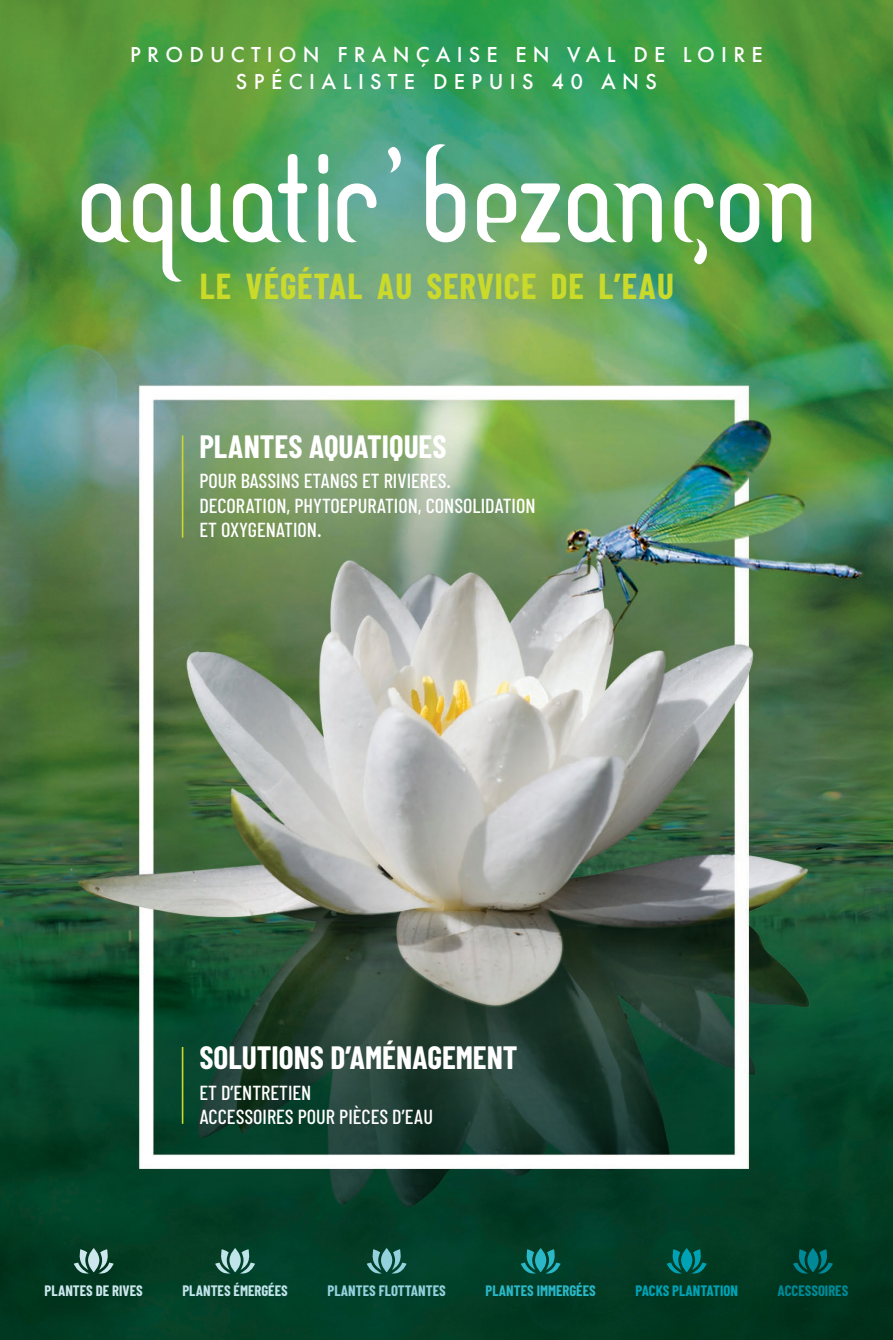
<style>
.page{position:relative;width:893px;height:1340px;background:#fff}
.page>*{position:absolute;margin:0;border:0;box-sizing:border-box;transform-origin:0 0}
.t1{font:700 35.32px "Barlow Condensed";letter-spacing:.025em;color:#c9da2b}
.t2{font:700 31.5px "Barlow Condensed";color:#fff}
.t3{font:500 22.5px/27px "Futura PT";letter-spacing:.275em;color:#fff;text-align:center}
.t4{font:500 20.25px/24.3px "Barlow Condensed";color:#fff}
.t5{font:700 14.62px "Barlow Condensed";color:#93d2dd}
.t6{font:700 14.62px "Barlow Condensed";color:#2ab7c7}
.t7{font:700 14.62px "Barlow Condensed";color:#c1e4eb}
.t8{font:700 14.62px "Barlow Condensed";color:#00a3b6}
.t9{font:700 14.62px "Barlow Condensed";color:#cce8ee}
.t10{font:700 14.62px "Barlow Condensed";color:#008998}
</style>
<div class="page">
<img style="left:0;top:0;width:893px;height:1339px">
<svg style="left:82px;top:154px;width:225px;height:128px"></svg>
<svg style="left:318px;top:154px;width:10px;height:88px"></svg>
<svg style="left:337px;top:183px;width:39px;height:59px"></svg>
<svg style="left:426px;top:144px;width:39px;height:98px"></svg>
<svg style="left:477px;top:183px;width:83px;height:59px"></svg>
<svg style="left:568px;top:183px;width:94px;height:59px"></svg>
<svg style="left:720px;top:183px;width:91px;height:59px"></svg>
<svg style="left:674px;top:183px;width:39px;height:82px"></svg>
<svg style="left:387px;top:146px;width:17px;height:27px"></svg>
<svg style="left:99px;top:1249px;width:15px;height:24px"></svg>
<svg style="left:74px;top:1249px;width:15px;height:24px"></svg>
<svg style="left:88px;top:1248px;width:11px;height:24px"></svg>
<svg style="left:240px;top:1249px;width:15px;height:24px"></svg>
<svg style="left:215px;top:1249px;width:15px;height:24px"></svg>
<svg style="left:229px;top:1248px;width:12px;height:24px"></svg>
<svg style="left:391px;top:1249px;width:16px;height:24px"></svg>
<svg style="left:367px;top:1249px;width:15px;height:24px"></svg>
<svg style="left:381px;top:1248px;width:11px;height:24px"></svg>
<svg style="left:545px;top:1249px;width:16px;height:24px"></svg>
<svg style="left:521px;top:1249px;width:15px;height:24px"></svg>
<svg style="left:535px;top:1248px;width:11px;height:24px"></svg>
<svg style="left:691px;top:1249px;width:16px;height:24px"></svg>
<svg style="left:667px;top:1249px;width:15px;height:24px"></svg>
<svg style="left:681px;top:1248px;width:11px;height:24px"></svg>
<svg style="left:818px;top:1249px;width:15px;height:24px"></svg>
<svg style="left:793px;top:1249px;width:15px;height:24px"></svg>
<svg style="left:807px;top:1248px;width:12px;height:24px"></svg>
<hr style="left:182px;top:1046px;width:1px;height:77px;background:#c9da2b">
<hr style="left:182px;top:435px;width:1px;height:102px;background:#c9da2b">
<p class="t3" style="left:130px;top:41px;width:634px">PRODUCTION FRANÇAISE EN VAL DE LOIRE<br>SPÉCIALISTE DEPUIS 40 ANS</p>
<h1 class="t1" style="left:200px;top:264px;width:476px">LE VÉGÉTAL AU SERVICE DE L’EAU</h1>
<h2 class="t2" style="left:199px;top:427px;width:249px">PLANTES AQUATIQUES</h2>
<p class="t4" style="left:199px;top:468px;width:338px">POUR BASSINS ETANGS ET RIVIERES.<br>DECORATION, PHYTOEPURATION, CONSOLIDATION<br>ET OXYGENATION.</p>
<h2 class="t2" style="left:199px;top:1038px;width:320px">SOLUTIONS D’AMÉNAGEMENT</h2>
<p class="t4" style="left:199px;top:1080px;width:235px">ET D’ENTRETIEN<br>ACCESSOIRES POUR PIÈCES D’EAU</p>
<p class="t9" style="left:45px;top:1281px;width:100px">PLANTES DE RIVES</p>
<p class="t7" style="left:182px;top:1281px;width:107px">PLANTES ÉMERGÉES</p>
<p class="t5" style="left:327px;top:1281px;width:120px">PLANTES FLOTTANTES</p>
<p class="t6" style="left:485px;top:1281px;width:112px">PLANTES IMMERGÉES</p>
<p class="t8" style="left:635px;top:1281px;width:104px">PACKS PLANTATION</p>
<p class="t10" style="left:778px;top:1281px;width:72px">ACCESSOIRES</p>
</div>
